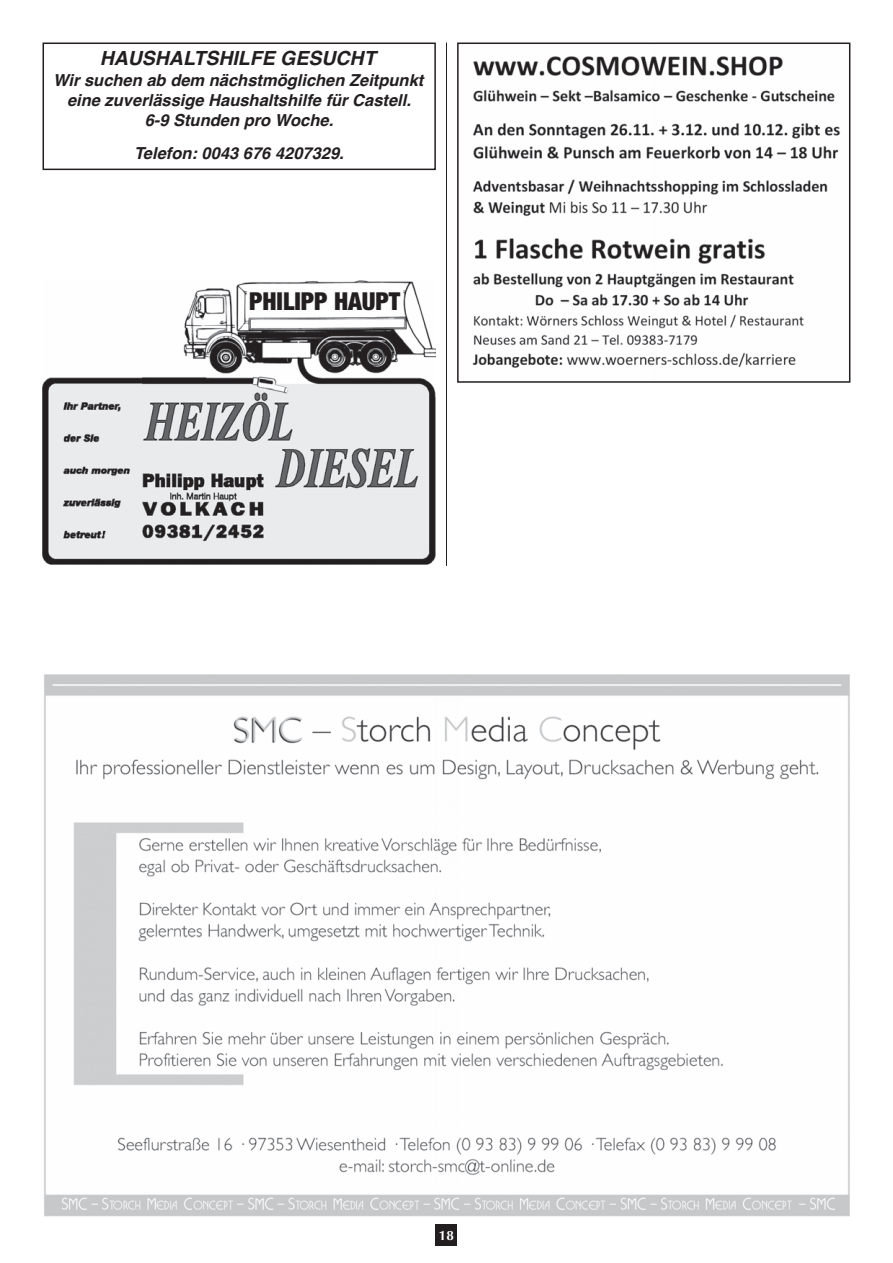
<style>
.page{position:relative;width:893px;height:1263px;background:#fff}
.page>*{position:absolute;margin:0;border:0;box-sizing:border-box;transform-origin:0 0}
.t1{font:900 condensed 24.75px "Helvetica Neue";color:#231f20}
.t2{font:italic 700 19.5px "Helvetica";color:#231f20}
.t3{font:italic 700 16.5px/19.8px "Helvetica";color:#231f20;text-align:center}
.t4{font:700 13.5px "Optima";color:#fff}
</style>
<div class="page">
<div style="left:436px;top:1225px;width:21px;height:21px;background:#231f20"></div>
<hr style="left:446px;top:43px;width:1px;height:523px;background:#231f20">
<img style="left:43px;top:280px;width:393px;height:285px">
<img style="left:472px;top:56px;width:369px;height:312px">
<div style="left:457px;top:43px;width:393px;height:340px;border:2px solid #231f20"></div>
<div style="left:43px;top:43px;width:393px;height:127px;border:2px solid #231f20"></div>
<img style="left:44px;top:675px;width:806px;height:541px">
<p class="t2" style="left:100px;top:47px;width:277px">HAUSHALTSHILFE GESUCHT</p>
<p class="t3" style="left:53px;top:71px;width:372px">Wir suchen ab dem nächstmöglichen Zeitpunkt eine zuverlässige Haushaltshilfe für Castell.<br>6-9 Stunden pro Woche.</p>
<p class="t3" style="left:134px;top:144px;width:211px">Telefon: 0043 676 4207329.</p>
<h1 class="t1" style="left:249px;top:280px;width:153px">PHILIPP HAUPT</h1>
<p class="t4" style="left:439px;top:1227px;width:17px">18</p>
</div>
